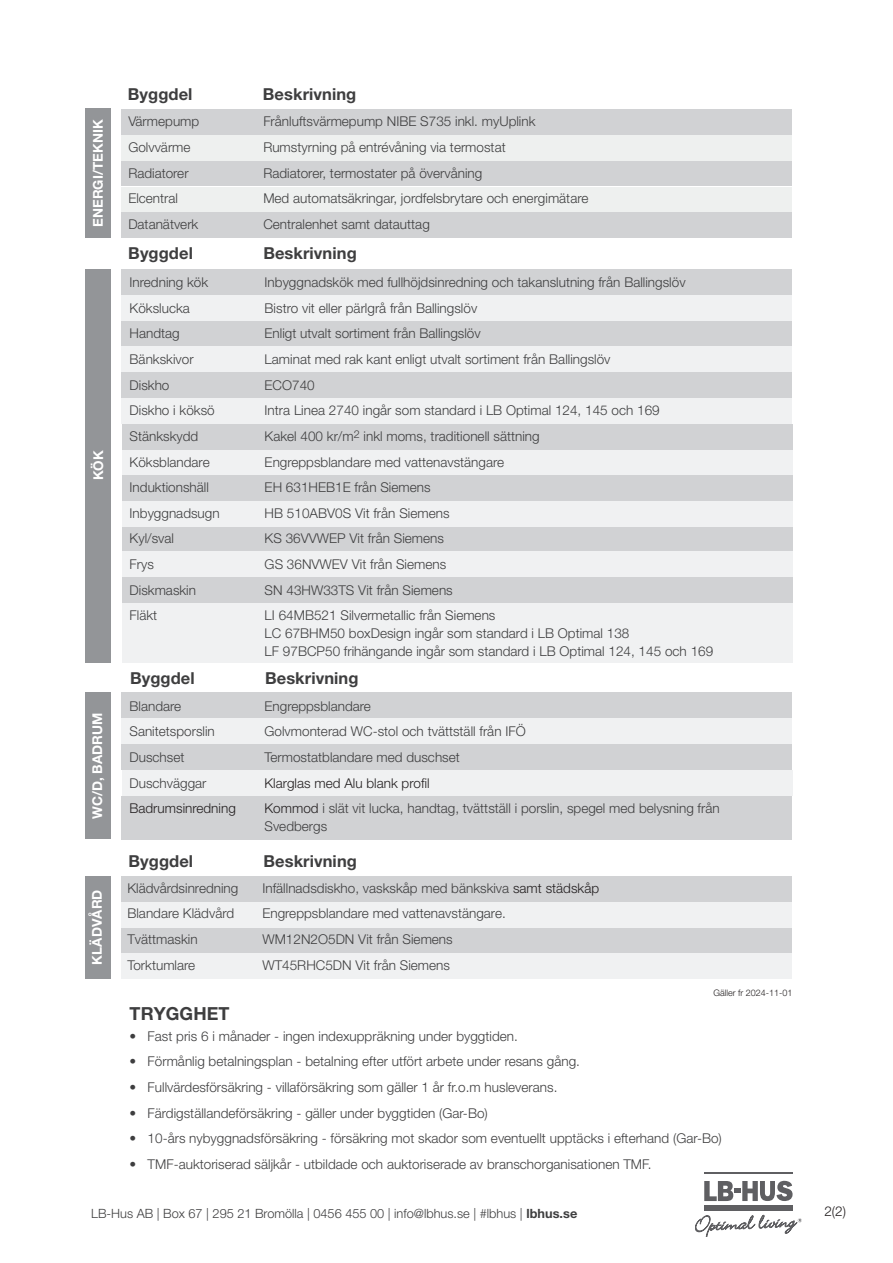
<style>
.page{position:relative;width:893px;height:1263px;background:#fff}
.page>*{position:absolute;margin:0;border:0;box-sizing:border-box;transform-origin:0 0}
.t1{font:700 18px "Helvetica Neue LT Pro";letter-spacing:.005em;color:#3e3e3f}
.t2{font:700 16.5px "Helvetica Neue LT Pro";letter-spacing:.005em;color:#3e3e3f}
.t3{font:300 13.5px/17.5px "Helvetica Neue LT Pro";color:#3e3e3f}
.t4{font:300 13.5px "Helvetica Neue LT Pro";color:#231f20}
.t5{font:700 13.5px "Helvetica Neue LT Pro";letter-spacing:.005em;color:#fff}
.t6{font:300 12.75px "Helvetica Neue LT Pro";color:#3e3e3f}
.t7{font:300 9px "Helvetica Neue LT Pro";color:#231f20}
.s1{color:#231f20}
.s2{font-weight:700}
</style>
<div class="page">
<svg style="left:695px;top:1215px;width:107px;height:22px"></svg>
<svg style="left:704px;top:1180px;width:89px;height:21px"></svg>
<hr style="left:704px;top:1172px;width:89px;height:2px;background:#5f5f62">
<div style="left:704px;top:1205px;width:89px;height:5px;background:#5f5f62"></div>
<div style="left:122px;top:603px;width:670px;height:60px;background:#f0f1f2"></div>
<div style="left:122px;top:526px;width:670px;height:25px;background:#d1d2d4"></div>
<div style="left:122px;top:551px;width:670px;height:26px;background:#f0f1f2"></div>
<div style="left:85px;top:269px;width:25px;height:394px;background:#939598"></div>
<div style="left:122px;top:577px;width:670px;height:26px;background:#d1d2d4"></div>
<div style="left:122px;top:450px;width:670px;height:26px;background:#f0f1f2"></div>
<div style="left:122px;top:501px;width:670px;height:26px;background:#f0f1f2"></div>
<div style="left:122px;top:475px;width:670px;height:26px;background:#d1d2d4"></div>
<div style="left:122px;top:424px;width:670px;height:25px;background:#d1d2d4"></div>
<div style="left:122px;top:346px;width:670px;height:26px;background:#f0f1f2"></div>
<div style="left:122px;top:398px;width:670px;height:26px;background:#f0f1f2"></div>
<div style="left:122px;top:372px;width:670px;height:26px;background:#d1d2d4"></div>
<div style="left:122px;top:320px;width:670px;height:26px;background:#d1d2d4"></div>
<div style="left:121px;top:295px;width:670px;height:25px;background:#f0f1f2"></div>
<div style="left:122px;top:269px;width:670px;height:26px;background:#d1d2d4"></div>
<div style="left:122px;top:796px;width:670px;height:43px;background:#d1d2d4"></div>
<div style="left:122px;top:770px;width:670px;height:26px;background:#f0f1f2"></div>
<div style="left:122px;top:718px;width:670px;height:26px;background:#f0f1f2"></div>
<div style="left:122px;top:744px;width:670px;height:26px;background:#d1d2d4"></div>
<div style="left:122px;top:692px;width:670px;height:26px;background:#d1d2d4"></div>
<div style="left:85px;top:692px;width:26px;height:147px;background:#939598"></div>
<div style="left:85px;top:876px;width:26px;height:102px;background:#939598"></div>
<div style="left:122px;top:928px;width:670px;height:26px;background:#d1d2d4"></div>
<div style="left:121px;top:902px;width:670px;height:26px;background:#f0f1f2"></div>
<div style="left:121px;top:953px;width:671px;height:26px;background:#f0f1f2"></div>
<div style="left:121px;top:876px;width:670px;height:26px;background:#d1d2d4"></div>
<div style="left:85px;top:109px;width:25px;height:129px;background:#939598"></div>
<div style="left:122px;top:160px;width:670px;height:26px;background:#d1d2d4"></div>
<div style="left:121px;top:187px;width:670px;height:25px;background:#eef0ef"></div>
<div style="left:122px;top:212px;width:670px;height:26px;background:#d1d2d4"></div>
<div style="left:121px;top:135px;width:670px;height:25px;background:#eef0ef"></div>
<div style="left:121px;top:109px;width:670px;height:26px;background:#d1d2d4"></div>
<p class="t5" style="left:90px;top:227px;width:109px;rotate:-90deg">ENERGI/TEKNIK</p>
<p class="t5" style="left:90px;top:480px;width:32px;rotate:-90deg">KÖK</p>
<p class="t5" style="left:89px;top:819px;width:108px;rotate:-90deg">WC/D, BADRUM</p>
<p class="t5" style="left:89px;top:964px;width:76px;rotate:-90deg">KLÄDVÅRD</p>
<p class="t2" style="left:128px;top:84px;width:66px">Byggdel</p>
<p class="t2" style="left:263px;top:84px;width:95px">Beskrivning</p>
<p class="t3" style="left:128px;top:112px;width:72px">Värmepump</p>
<p class="t3" style="left:263px;top:112px;width:274px">Frånluftsvärmepump NIBE S735 inkl. myUplink</p>
<p class="t3" style="left:128px;top:138px;width:64px">Golvvärme</p>
<p class="t3" style="left:263px;top:138px;width:244px">Rumstyrning på entrévåning via termostat</p>
<p class="t3" style="left:128px;top:164px;width:62px">Radiatorer</p>
<p class="t3" style="left:263px;top:164px;width:221px">Radiatorer, termostater på övervåning</p>
<p class="t3" style="left:128px;top:189px;width:51px">Elcentral</p>
<p class="t3" style="left:263px;top:189px;width:327px">Med automatsäkringar, jordfelsbrytare och energimätare</p>
<p class="t3" style="left:128px;top:215px;width:72px">Datanätverk</p>
<p class="t3" style="left:263px;top:215px;width:168px">Centralenhet samt datauttag</p>
<p class="t2" style="left:128px;top:243px;width:66px">Byggdel</p>
<p class="t2" style="left:263px;top:243px;width:95px">Beskrivning</p>
<p class="t3" style="left:130px;top:273px;width:80px">Inredning kök</p>
<p class="t3" style="left:265px;top:273px;width:422px">Inbyggnadskök med fullhöjdsinredning och takanslutning från Ballingslöv</p>
<p class="t3" style="left:130px;top:299px;width:62px">Kökslucka</p>
<p class="t3" style="left:265px;top:299px;width:214px">Bistro vit eller pärlgrå från Ballingslöv</p>
<p class="t3" style="left:130px;top:324px;width:52px">Handtag</p>
<p class="t3" style="left:265px;top:324px;width:218px">Enligt utvalt sortiment från Ballingslöv</p>
<p class="t3" style="left:130px;top:350px;width:66px">Bänkskivor</p>
<p class="t3" style="left:265px;top:350px;width:347px">Laminat med rak kant enligt utvalt sortiment från Ballingslöv</p>
<p class="t3" style="left:130px;top:376px;width:41px">Diskho</p>
<p class="t3" style="left:265px;top:376px;width:52px">ECO740</p>
<p class="t3" style="left:130px;top:401px;width:87px">Diskho i köksö</p>
<p class="t3" style="left:265px;top:401px;width:397px">Intra Linea 2740 ingår som standard i LB Optimal 124, 145 och 169</p>
<p class="t3" style="left:130px;top:427px;width:70px">Stänkskydd</p>
<p class="t3" style="left:265px;top:427px;width:277px">Kakel 400 kr/m<sup>2</sup> inkl moms, traditionell sättning</p>
<p class="t3" style="left:130px;top:453px;width:82px">Köksblandare</p>
<p class="t3" style="left:265px;top:453px;width:241px">Engreppsblandare med vattenavstängare</p>
<p class="t3" style="left:130px;top:478px;width:81px">Induktionshäll</p>
<p class="t3" style="left:265px;top:478px;width:167px">EH 631HEB1E från Siemens</p>
<p class="t3" style="left:130px;top:504px;width:92px">Inbyggnadsugn</p>
<p class="t3" style="left:265px;top:504px;width:186px">HB 510ABV0S Vit från Siemens</p>
<p class="t3" style="left:130px;top:530px;width:46px">Kyl/sval</p>
<p class="t3" style="left:265px;top:530px;width:181px">KS 36VVWEP Vit från Siemens</p>
<p class="t3" style="left:130px;top:555px;width:26px">Frys</p>
<p class="t3" style="left:265px;top:555px;width:183px">GS 36NVWEV Vit från Siemens</p>
<p class="t3" style="left:130px;top:581px;width:68px">Diskmaskin</p>
<p class="t3" style="left:265px;top:581px;width:190px">SN 43HW33TS Vit från Siemens</p>
<p class="t3" style="left:130px;top:606px;width:29px">Fläkt</p>
<p class="t3" style="left:265px;top:606px;width:450px">LI 64MB521 Silvermetallic från Siemens<br>LC 67BHM50 boxDesign ingår som standard i LB Optimal 138<br>LF 97BCP50 frihängande ingår som standard i LB Optimal 124, 145 och 169</p>
<p class="t2" style="left:130px;top:667px;width:66px">Byggdel</p>
<p class="t2" style="left:265px;top:667px;width:95px">Beskrivning</p>
<p class="t3" style="left:129px;top:697px;width:53px">Blandare</p>
<p class="t3" style="left:264px;top:697px;width:108px">Engreppsblandare</p>
<p class="t3" style="left:129px;top:722px;width:87px">Sanitetsporslin</p>
<p class="t3" style="left:264px;top:722px;width:263px">Golvmonterad WC-stol och tvättställ från IFÖ</p>
<p class="t3" style="left:129px;top:748px;width:56px">Duschset</p>
<p class="t3" style="left:264px;top:748px;width:197px">Termostatblandare med duschset</p>
<p class="t3" style="left:129px;top:774px;width:79px">Duschväggar</p>
<p class="t4" style="left:264px;top:774px;width:167px">Klarglas med Alu blank profil</p>
<p class="t4" style="left:129px;top:800px;width:108px">Badrumsinredning</p>
<p class="t3" style="left:264px;top:799px;width:457px"><span class="s1">Kommod</span> i slät vit lucka, handtag, tvättställ i porslin, spegel med belysning från<br>Svedbergs</p>
<p class="t2" style="left:129px;top:851px;width:66px">Byggdel</p>
<p class="t2" style="left:264px;top:851px;width:95px">Beskrivning</p>
<p class="t3" style="left:127px;top:879px;width:112px">Klädvårdsinredning</p>
<p class="t3" style="left:262px;top:879px;width:338px">Infällnadsdiskho, vaskskåp med bänkskiva <span class="s1">samt städskåp</span></p>
<p class="t3" style="left:127px;top:904px;width:108px">Blandare Klädvård</p>
<p class="t3" style="left:262px;top:904px;width:245px">Engreppsblandare med vattenavstängare.</p>
<p class="t3" style="left:127px;top:930px;width:72px">Tvättmaskin</p>
<p class="t3" style="left:262px;top:930px;width:192px">WM12N2O5DN Vit från Siemens</p>
<p class="t3" style="left:127px;top:956px;width:69px">Torktumlare</p>
<p class="t3" style="left:262px;top:956px;width:189px">WT45RHC5DN Vit från Siemens</p>
<p class="t7" style="left:713px;top:987px;width:81px">Gäller fr 2024-11-01</p>
<h1 class="t1" style="left:130px;top:1002px;width:101px">TRYGGHET</h1>
<p class="t3" style="left:130px;top:1027px;width:390px">• Fast pris 6 i månader - ingen indexuppräkning under byggtiden.</p>
<p class="t3" style="left:130px;top:1052px;width:452px">• Förmånlig betalningsplan - betalning efter utfört arbete under resans gång.</p>
<p class="t3" style="left:130px;top:1078px;width:429px">• Fullvärdesförsäkring - villaförsäkring som gäller 1 år fr.o.m husleverans.</p>
<p class="t3" style="left:130px;top:1104px;width:360px">• Färdigställandeförsäkring - gäller under byggtiden (Gar-Bo)</p>
<p class="t3" style="left:130px;top:1129px;width:594px">• 10-års nybyggnadsförsäkring - försäkring mot skador som eventuellt upptäcks i efterhand (Gar-Bo)</p>
<p class="t3" style="left:130px;top:1155px;width:523px">• TMF-auktoriserad säljkår - utbildade och auktoriserade av branschorganisationen TMF.</p>
<p class="t6" style="left:91px;top:1206px;width:488px">LB-Hus AB | Box 67 | 295 21 Bromölla | 0456 455 00 | info@lbhus.se | #lbhus | <span class="s2">lbhus.se</span></p>
<p class="t4" style="left:824px;top:1203px;width:23px">2(2)</p>
</div>
